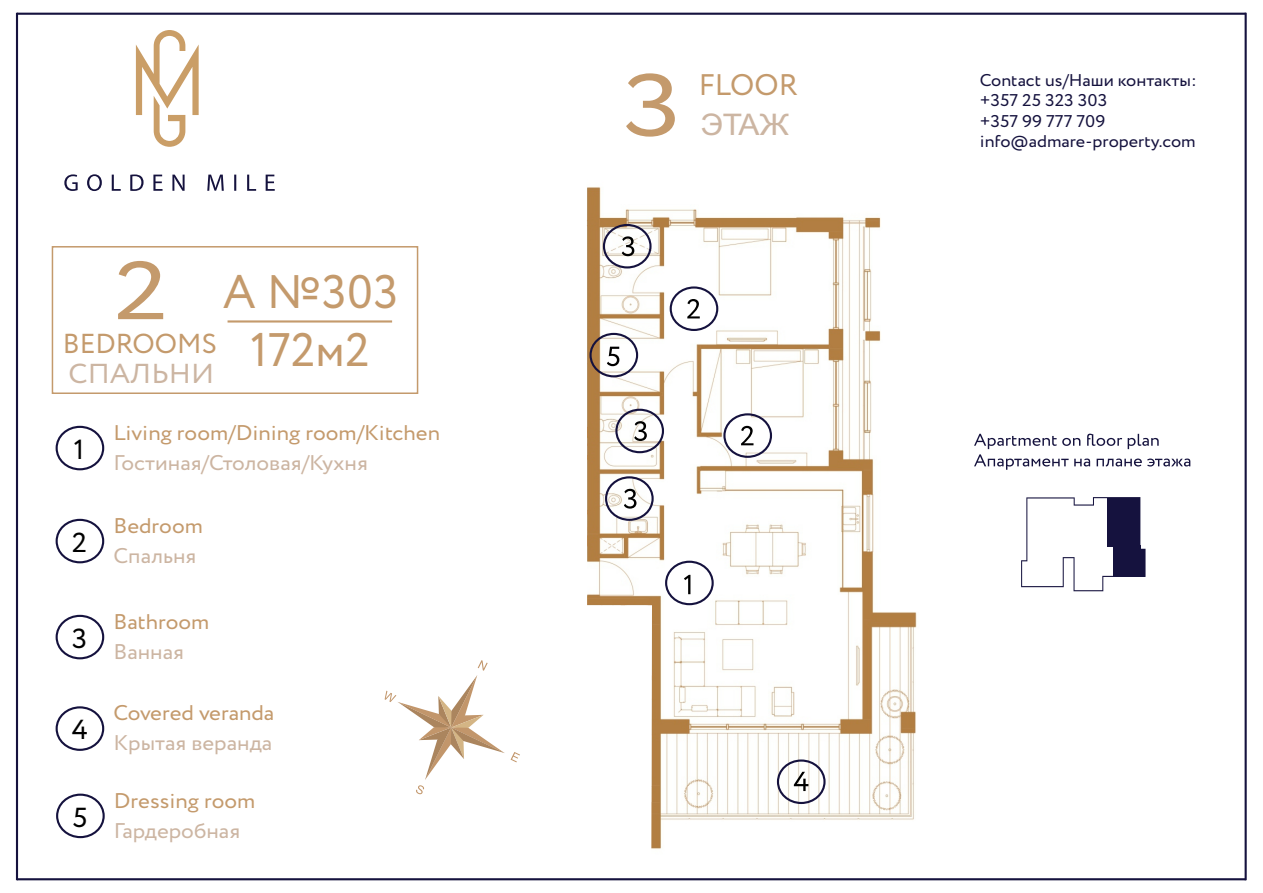
<style>
.page{position:relative;width:1263px;height:893px;background:#fff}
.page>*{position:absolute;margin:0;border:0;box-sizing:border-box;transform-origin:0 0}
.t1{font:87.9px "Circe";color:#c49a6c;scale:1.28 1}
.t2{font:82.2px "Circe";color:#c49a6c;scale:1.28 1}
.t3{font:46.95px/58.1px "Circe";color:#c49a6c;text-align:center}
.t4{font:29.7px "Circe";color:#c49a6c}
.t5{font:29.7px "Arial";color:#ccb5a2;scale:1.06 1}
.t6{font:27.45px "Circe";color:#c49a6c}
.t7{font:27.45px "Circe";color:#ccb5a2;scale:1.06 1}
.t8{font:21.3px/30px "Circe";color:#c49a6c;scale:1.06 1}
.t9{font:16.95px/20.4px "Circe";color:#15123e;scale:1.06 1}
.s1{color:#ccb5a2}
</style>
<div class="page">
<hr style="left:1244px;top:13px;width:3px;height:867px;background:#15123e">
<hr style="left:16px;top:13px;width:2px;height:867px;background:#15123e">
<hr style="left:17px;top:878px;width:1229px;height:2px;background:#15123e">
<hr style="left:17px;top:13px;width:1229px;height:2px;background:#15123e">
<svg style="left:51px;top:246px;width:368px;height:148px"></svg>
<hr style="left:228px;top:320px;width:164px;height:3px;background:#c49a6c">
<svg style="left:136px;top:30px;width:63px;height:117px"></svg>
<svg style="left:64px;top:174px;width:14px;height:17px"></svg>
<svg style="left:87px;top:174px;width:15px;height:17px"></svg>
<svg style="left:112px;top:175px;width:9px;height:16px"></svg>
<svg style="left:130px;top:174px;width:14px;height:17px"></svg>
<svg style="left:153px;top:175px;width:10px;height:16px"></svg>
<svg style="left:172px;top:175px;width:13px;height:16px"></svg>
<svg style="left:207px;top:175px;width:29px;height:16px"></svg>
<svg style="left:247px;top:175px;width:9px;height:16px"></svg>
<svg style="left:266px;top:175px;width:9px;height:16px"></svg>
<img style="left:587px;top:187px;width:330px;height:662px">
<svg style="left:1021px;top:497px;width:124px;height:94px"></svg>
<svg style="left:974px;top:434px;width:216px;height:36px"></svg>
<svg style="left:511px;top:752px;width:9px;height:10px"></svg>
<svg style="left:385px;top:660px;width:120px;height:134px"></svg>
<div style="left:670px;top:286px;width:48px;height:45px;border:2px solid #15123e;border-radius:50%"></div>
<svg style="left:687px;top:299px;width:13px;height:19px"></svg>
<div style="left:603px;top:224px;width:48px;height:44px;border:2px solid #15123e;border-radius:50%"></div>
<svg style="left:622px;top:236px;width:12px;height:20px"></svg>
<div style="left:615px;top:409px;width:49px;height:44px;border:2px solid #15123e;border-radius:50%"></div>
<svg style="left:634px;top:421px;width:13px;height:20px"></svg>
<div style="left:665px;top:561px;width:49px;height:44px;border:2px solid #15123e;border-radius:50%"></div>
<svg style="left:684px;top:575px;width:6px;height:19px"></svg>
<div style="left:723px;top:413px;width:49px;height:45px;border:2px solid #15123e;border-radius:50%"></div>
<svg style="left:741px;top:426px;width:12px;height:19px"></svg>
<div style="left:605px;top:476px;width:49px;height:45px;border:2px solid #15123e;border-radius:50%"></div>
<svg style="left:624px;top:489px;width:12px;height:20px"></svg>
<div style="left:777px;top:759px;width:48px;height:45px;border:2px solid #15123e;border-radius:50%"></div>
<svg style="left:794px;top:772px;width:14px;height:19px"></svg>
<div style="left:589px;top:333px;width:49px;height:44px;border:2px solid #15123e;border-radius:50%"></div>
<svg style="left:607px;top:347px;width:12px;height:19px"></svg>
<div style="left:56px;top:426px;width:48px;height:44px;border:2px solid #15123e;border-radius:50%"></div>
<div style="left:56px;top:519px;width:48px;height:44px;border:2px solid #15123e;border-radius:50%"></div>
<div style="left:56px;top:615px;width:48px;height:44px;border:2px solid #15123e;border-radius:50%"></div>
<div style="left:56px;top:794px;width:49px;height:44px;border:2px solid #15123e;border-radius:50%"></div>
<div style="left:56px;top:706px;width:48px;height:45px;border:2px solid #15123e;border-radius:50%"></div>
<h2 class="t2" style="left:113px;top:256px;width:45px">2</h2>
<p class="t6" style="left:63px;top:331px;width:155px">BEDROOMS</p>
<p class="t7" style="left:69px;top:362px;width:139px">СПАЛЬНИ</p>
<h3 class="t3" style="left:223px;top:267px;width:177px">A №303<br>172м2</h3>
<p class="t8" style="left:73px;top:419px;width:347px;text-indent:40px">Living room/Dining room/Kitchen<br><sup>1</sup> <span class="s1">Гостиная/Столовая/Кухня</span></p>
<p class="t8" style="left:72px;top:512px;width:125px;text-align:right">Bedroom<br><sup>2</sup> <span class="s1">Спальня</span></p>
<p class="t8" style="left:72px;top:608px;width:131px;text-indent:42px">Bathroom<br><sup>3</sup> <span class="s1">Ванная</span></p>
<p class="t8" style="left:72px;top:699px;width:192px;text-align:right">Covered veranda<br><sup>4</sup> <span class="s1">Крытая веранда</span></p>
<p class="t8" style="left:72px;top:787px;width:174px;text-indent:42px">Dressing room<br><sup>5</sup> <span class="s1">Гардеробная</span></p>
<h1 class="t1" style="left:622px;top:68px;width:48px">3</h1>
<h3 class="t4" style="left:699px;top:72px;width:101px">FLOOR</h3>
<h3 class="t5" style="left:701px;top:114px;width:85px">ЭТАЖ</h3>
<p class="t9" style="left:980px;top:71px;width:206px">Contact us/Наши контакты: +357 25 323 303<br>+357 99 777 709 info@admare-property.com</p>
</div>
